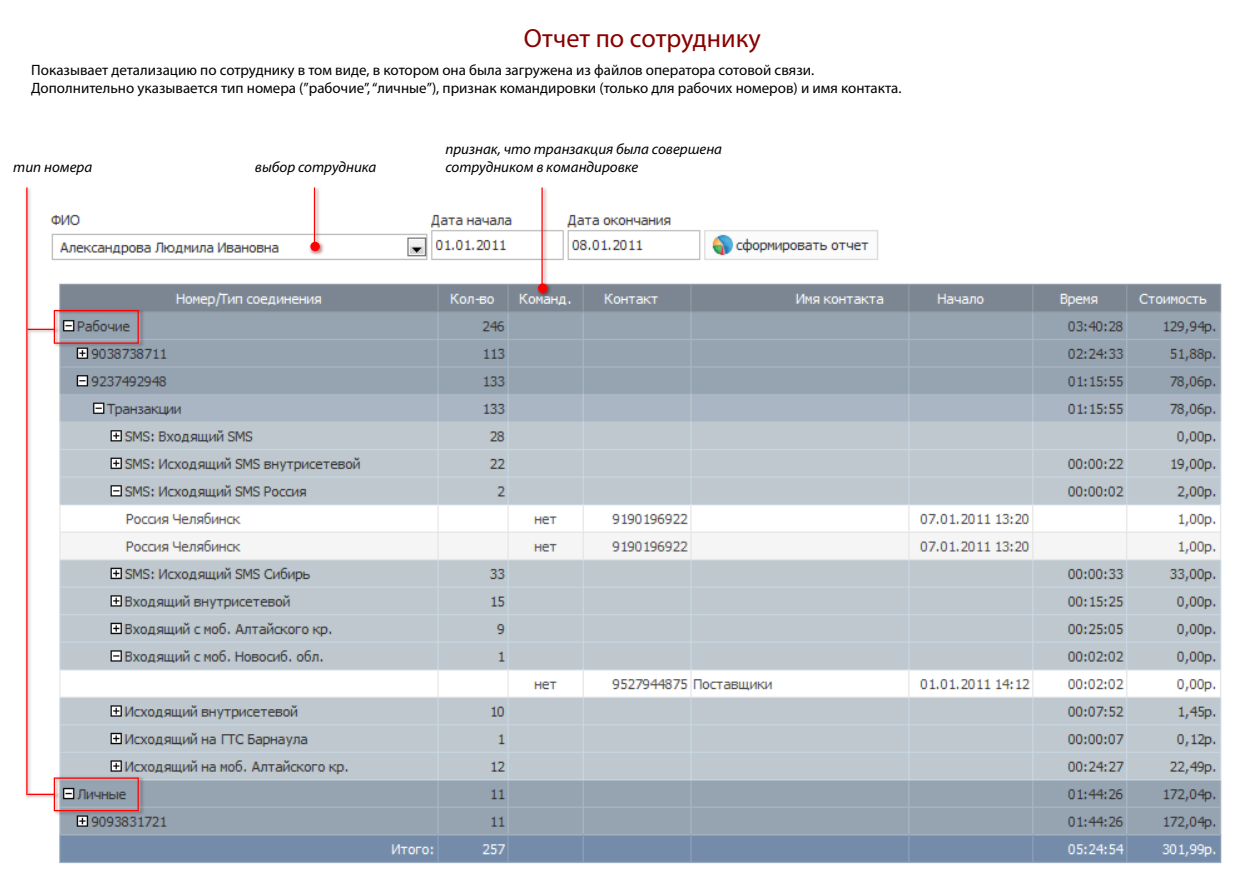
<style>
.page{position:relative;width:1238px;height:875px;background:#fff}
.page>*{position:absolute;margin:0;border:0;box-sizing:border-box;transform-origin:0 0}
.t1{font:26.25px "Myriad Pro";color:#800}
.t2{font:15px/18px "Myriad Pro";color:#000}
.t3{font:italic 15px/18px "Myriad Pro";color:#000}
</style>
<div class="page">
<img style="left:50px;top:214px;width:1172px;height:650px">
<img style="left:51px;top:774px;width:94px;height:42px">
<div style="left:54px;top:778px;width:85px;height:33px;border:1px solid #f00"></div>
<img style="left:51px;top:306px;width:94px;height:43px">
<div style="left:54px;top:310px;width:85px;height:34px;border:1px solid #f00"></div>
<img style="left:535px;top:187px;width:17px;height:112px">
<hr style="left:541px;top:188px;width:1px;height:101px;background:#f00">
<div style="left:538px;top:284px;width:9px;height:9px;background:#f00;border-radius:50%"></div>
<img style="left:308px;top:187px;width:17px;height:69px">
<hr style="left:314px;top:188px;width:1px;height:58px;background:#f00">
<div style="left:310px;top:242px;width:10px;height:9px;background:#f00;border-radius:50%"></div>
<img style="left:32px;top:791px;width:28px;height:9px">
<svg style="left:32px;top:794px;width:23px;height:1px"></svg>
<img style="left:32px;top:326px;width:28px;height:9px">
<svg style="left:32px;top:329px;width:23px;height:1px"></svg>
<img style="left:25px;top:187px;width:7px;height:611px">
<hr style="left:26px;top:188px;width:2px;height:607px;background:#f00">
<h1 class="t1" style="left:524px;top:22px;width:238px">Отчет по сотруднику</h1>
<p class="t2" style="left:31px;top:61px;width:871px">Показывает детализацию по сотруднику в том виде, в котором она была загружена из файлов оператора сотовой связи.<br>Дополнительно указывается тип номера (”рабочие”, “личные”), признак командировки (только для рабочих номеров) и имя контакта.</p>
<p class="t3" style="left:13px;top:157px;width:81px">тип номера</p>
<p class="t3" style="left:255px;top:157px;width:123px">выбор сотрудника</p>
<p class="t3" style="left:445px;top:139px;width:278px">признак, что транзакция была совершена сотрудником в командировке</p>
</div>
